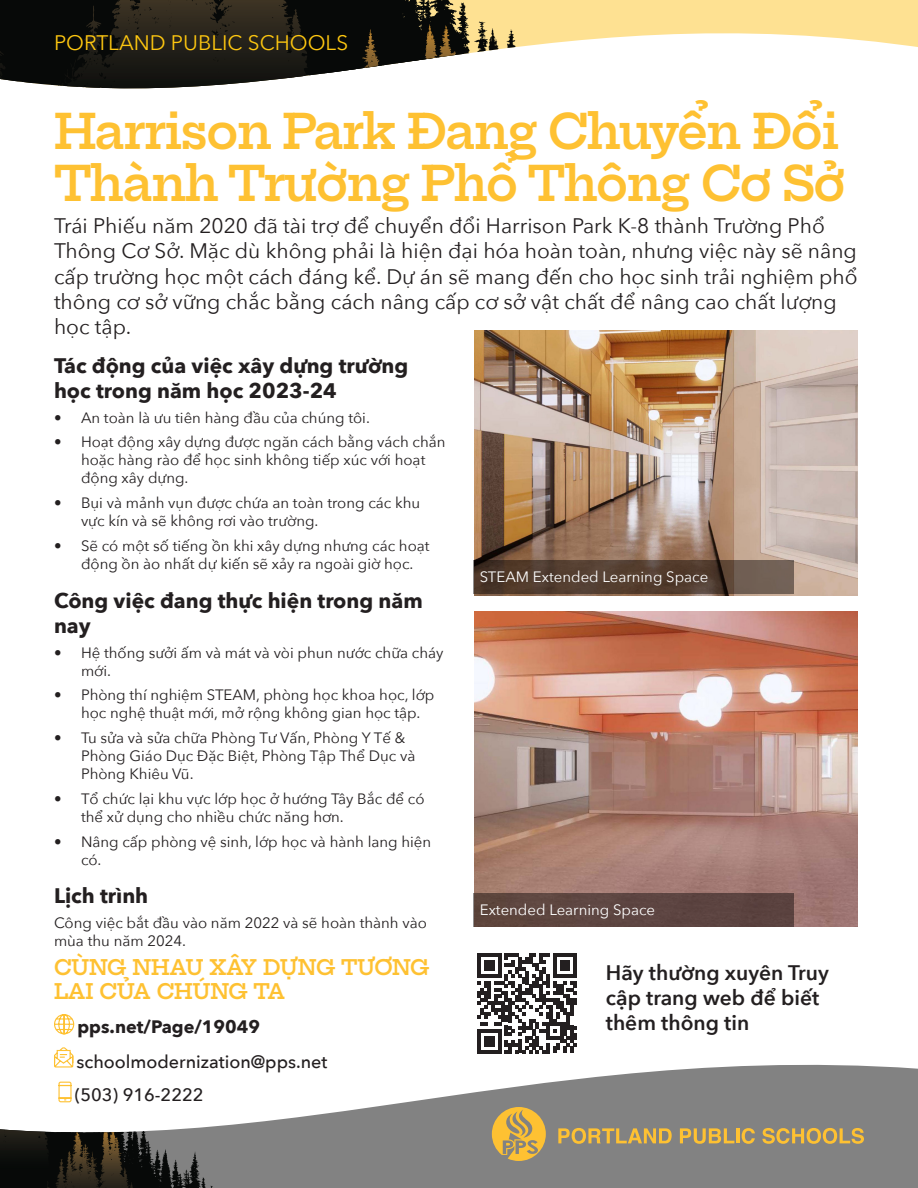
<style>
.page{position:relative;width:918px;height:1188px;background:#fff}
.page>*{position:absolute;margin:0;border:0;box-sizing:border-box;transform-origin:0 0}
.t1{font:200 48px/52.5px "Hepta Slab";letter-spacing:-.04em;color:#fec132}
.bodytext{font:21px/25.2px "Avenir Next";color:#231f20}
.head{font:700 21px/25.2px "Avenir Next";color:#231f20}
.t2{font:600 21px/25.2px "Avenir Next";color:#231f20}
.subhead{font:200 21px/24px "Hepta Slab";color:#fec132}
.t3{font:21px "Avenir Next";color:#fec710}
.t4{font:500 18px "Avenir Next";color:#231f20}
.t5{font:700 18px "Avenir Next";color:#231f20}
.bodytext-2{font:15px/18px "Avenir Next";color:#231f20}
.bodytext-3{font:15px "Avenir Next";color:#fff}
</style>
<div class="page">
<svg style="left:222px;top:1064px;width:696px;height:124px;fill:#828282"></svg>
<svg style="left:0;top:1125px;width:222px;height:63px;background:#464440"></svg>
<img style="left:474px;top:611px;width:384px;height:316px">
<img style="left:474px;top:330px;width:384px;height:265px">
<svg style="left:678px;top:0;width:240px;height:47px;fill:#fee192"></svg>
<svg style="left:80px;top:0;width:32px;height:89px;background:#121310"></svg>
<div style="left:0;top:0;width:80px;height:87px;background:#070908"></div>
<svg style="left:112px;top:0;width:566px;height:89px"></svg>
<svg style="left:492px;top:1107px;width:54px;height:54px;background:#c8a554"></svg>
<svg style="left:558px;top:1128px;width:114px;height:16px;background:#b89d5e"></svg>
<svg style="left:680px;top:1128px;width:54px;height:16px"></svg>
<hr style="left:736px;top:1128px;width:3px;height:15px;background:#fec132">
<svg style="left:742px;top:1128px;width:13px;height:16px"></svg>
<svg style="left:762px;top:1128px;width:102px;height:16px;background:#b89d5e"></svg>
<div style="left:463px;top:940px;width:128px;height:127px;background:#fff"></div>
<svg style="left:477px;top:953px;width:100px;height:100px"></svg>
<svg style="left:54px;top:1014px;width:21px;height:21px"></svg>
<svg style="left:54px;top:1047px;width:20px;height:21px"></svg>
<svg style="left:58px;top:1081px;width:14px;height:22px"></svg>
<svg style="left:473px;top:561px;width:321px;height:33px;background:#564235"></svg>
<div style="left:473px;top:893px;width:321px;height:34px;background:#5d4440"></div>
<p class="t3" style="left:54px;top:25px;width:296px">PORTLAND PUBLIC SCHOOLS</p>
<p class="t1" style="left:54px;top:99px;width:793px">Harrison Park Đang Chuyển Đổi<br>Thành Trường Phổ Thông Cơ Sở</p>
<p class="bodytext" style="left:54px;top:212px;width:805px">Trái Phiếu năm 2020 đã tài trợ để chuyển đổi Harrison Park K-8 thành Trường Phổ Thông Cơ Sở. Mặc dù không phải là hiện đại hóa hoàn toàn, nhưng việc này sẽ nâng cấp trường học một cách đáng kể. Dự án sẽ mang đến cho học sinh trải nghiệm phổ thông cơ sở vững chắc bằng cách nâng cấp cơ sở vật chất để nâng cao chất lượng học tập.</p>
<p class="head" style="left:54px;top:352px;width:356px">Tác động của việc xây dựng trường học trong năm học 2023-24</p>
<p class="bodytext-2" style="left:54px;top:408px;width:317px">• An toàn là ưu tiên hàng đầu của chúng tôi.</p>
<p class="bodytext-2" style="left:81px;top:433px;width:366px;text-indent:-27px">• Hoạt động xây dựng được ngăn cách bằng vách chắn hoặc hàng rào để học sinh không tiếp xúc với hoạt động xây dựng.</p>
<p class="bodytext-2" style="left:81px;top:493px;width:341px;text-indent:-27px">• Bụi và mảnh vụn được chứa an toàn trong các khu vực kín và sẽ không rơi vào trường.</p>
<p class="bodytext-2" style="left:81px;top:536px;width:350px;text-indent:-27px">• Sẽ có một số tiếng ồn khi xây dựng nhưng các hoạt động ồn ào nhất dự kiến sẽ xảy ra ngoài giờ học.</p>
<p class="head" style="left:54px;top:587px;width:370px">Công việc đang thực hiện trong năm nay</p>
<p class="bodytext-2" style="left:81px;top:643px;width:364px;text-indent:-27px">• Hệ thống sưởi ấm và mát và vòi phun nước chữa cháy mới.</p>
<p class="bodytext-2" style="left:81px;top:685px;width:355px;text-indent:-27px">• Phòng thí nghiệm STEAM, phòng học khoa học, lớp học nghệ thuật mới, mở rộng không gian học tập.</p>
<p class="bodytext-2" style="left:81px;top:728px;width:336px;text-indent:-27px">• Tu sửa và sửa chữa Phòng Tư Vấn, Phòng Y Tế &amp;<br>Phòng Giáo Dục Đặc Biệt, Phòng Tập Thể Dục và<br>Phòng Khiêu Vũ.</p>
<p class="bodytext-2" style="left:81px;top:789px;width:345px;text-indent:-27px">• Tổ chức lại khu vực lớp học ở hướng Tây Bắc để có thể xử dụng cho nhiều chức năng hơn.</p>
<p class="bodytext-2" style="left:81px;top:832px;width:352px;text-indent:-27px">• Nâng cấp phòng vệ sinh, lớp học và hành lang hiện có.</p>
<p class="head" style="left:54px;top:883px;width:96px">Lịch trình</p>
<p class="bodytext-2" style="left:54px;top:913px;width:374px">Công việc bắt đầu vào năm 2022 và sẽ hoàn thành vào mùa thu năm 2024.</p>
<p class="bodytext-3" style="left:480px;top:564px;width:230px">STEAM Extended Learning Space</p>
<p class="bodytext-3" style="left:480px;top:897px;width:177px">Extended Learning Space</p>
<p class="subhead" style="left:54px;top:953px;width:377px">CÙNG NHAU XÂY DỰNG TƯƠNG<br>LAI CỦA CHÚNG TA</p>
<p class="t2" style="left:606px;top:960px;width:224px">Hãy thường xuyên Truy cập trang web để biết</p>
<p class="t5" style="left:77px;top:1011px;width:184px">pps.net/Page/19049</p>
<p class="t2" style="left:606px;top:1010px;width:145px">thêm thông tin</p>
<p class="t4" style="left:77px;top:1046px;width:252px">schoolmodernization@pps.net</p>
<p class="t4" style="left:75px;top:1079px;width:130px">(503) 916-2222</p>
</div>
